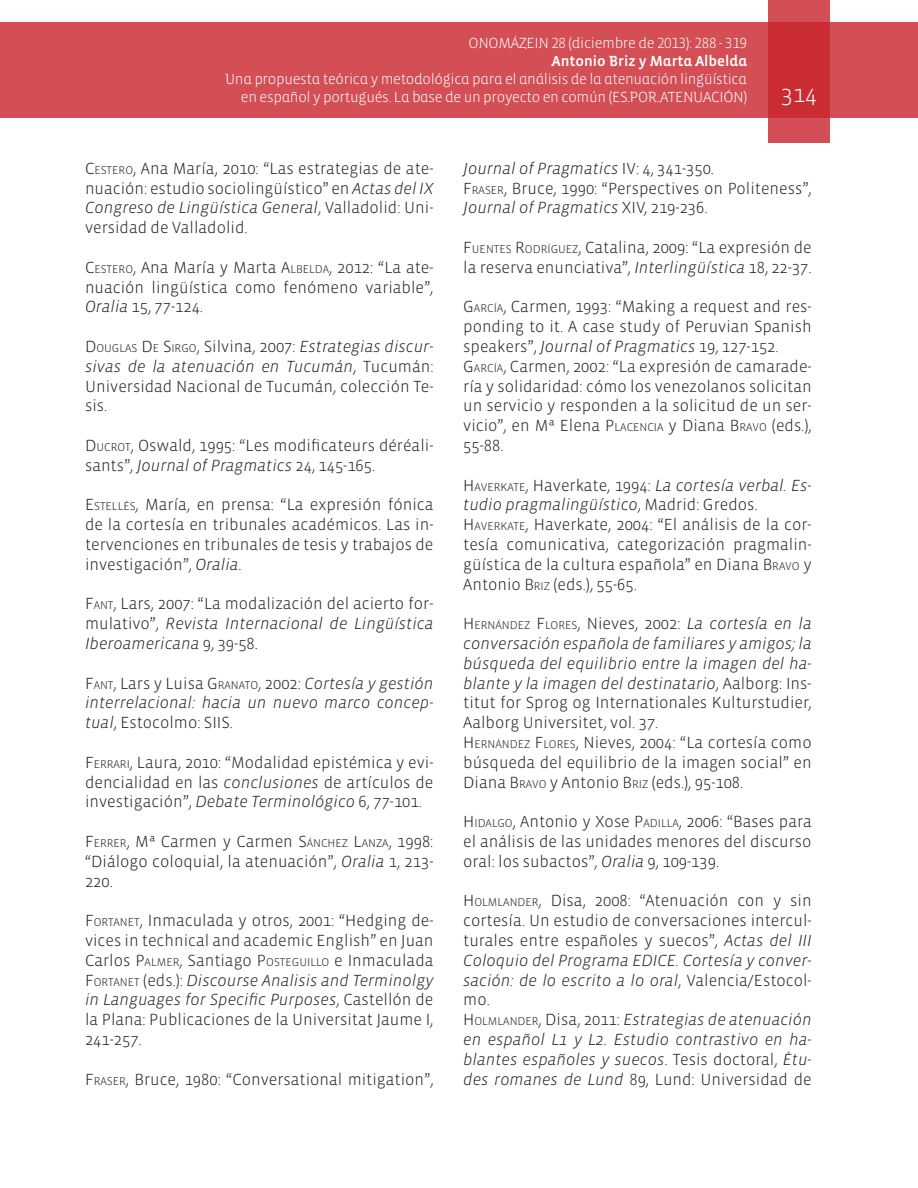
<style>
.page{position:relative;width:918px;height:1188px;background:#fff}
.page>*{position:absolute;margin:0;border:0;box-sizing:border-box;transform-origin:0 0}
.t1{font:300 24px "Vista Sans";color:#fff}
.t2{font:300 16.5px/19.8px "Vista Sans";color:#231f20;text-align:justify}
.t3{font:italic 300 16.5px/19.8px "Vista Sans";color:#231f20;text-align:justify}
.t4{font:300 15px/18px "Vista Sans Alt";letter-spacing:-.02em;color:#fff;text-align:right}
.t5{font:15px "Vista Sans Alt Med";color:#fff}
.s1{font-style:inherit}
.s2{font-size:11.55px}
.s3{font-style:italic}
.s4{font-style:normal}
.s5{font-style:normal;font-size:11.55px}
</style>
<div class="page">
<div style="left:0;top:23px;width:918px;height:95px;background:#d34f55"></div>
<svg style="left:768px;top:0;width:62px;height:143px;background:#cc373e"></svg>
<p class="t4" style="left:469px;top:35px;width:280px">ONOMÁZEIN 28 (diciembre de 2013): 288 - 319</p>
<p class="t5" style="left:552px;top:54px;width:197px">Antonio Briz y Marta Albelda</p>
<p class="t4" style="left:225px;top:71px;width:524px">Una propuesta teórica y metodológica para el análisis de la atenuación lingüística en español y portugués. La base de un proyecto en común (ES.POR.ATENUACIÓN)</p>
<h1 class="t1" style="left:781px;top:82px;width:37px">314</h1>
<p class="t2" style="left:85px;top:159px;width:350px"><span class="s1">C</span><span class="s2">ESTERO</span>, Ana María, 2010: “Las estrategias de ate&shy;nuación: estudio sociolingüístico” en <span class="s3">Actas del IX Congreso de Lingüística General</span>, Valladolid: Uni&shy;versidad de Valladolid.</p>
<p class="t2" style="left:85px;top:258px;width:350px"><span class="s1">C</span><span class="s2">ESTERO</span>, Ana María y Marta <span class="s1">A</span><span class="s2">LBELDA</span>, 2012: “La ate&shy;nuación lingüística como fenómeno variable”, <span class="s3">Oralia</span> 15, 77-124.</p>
<p class="t2" style="left:85px;top:337px;width:350px"><span class="s1">D</span> <span class="s2">OUG LAS</span> <span class="s1">D</span> <span class="s2">E</span> <span class="s1">S</span> <span class="s2">IRG O</span>, Silvina, 2007: <span class="s3">Estrategias discur&shy;sivas de la atenuación en Tucumán</span>, Tucumán:<br>Universidad Nacional de Tucumán, colección Te&shy;sis.</p>
<p class="t2" style="left:85px;top:436px;width:350px"><span class="s1">D</span> <span class="s2">UCROT</span>, Oswald, 1995: “Les modificateurs déréali&shy;sants”, <span class="s3">Journal of Pragmatics</span> 24, 145-165.</p>
<p class="t2" style="left:85px;top:495px;width:350px"><span class="s1">E</span><span class="s2">STELLÉS</span>, María, en prensa: “La expresión fónica de la cortesía en tribunales académicos. Las in&shy;tervenciones en tribunales de tesis y trabajos de investigación”, <span class="s3">Oralia</span>.</p>
<p class="t2" style="left:85px;top:594px;width:350px"><span class="s1">F</span><span class="s2">ANT</span>, Lars, 2007: “La modalización del acierto for&shy;mulativo”, <span class="s3">Revista Internacional de Lingüística Iberoamericana</span> 9, 39-58.</p>
<p class="t3" style="left:85px;top:674px;width:350px"><span class="s4">F</span><span class="s5">ANT</span><span class="s4">, Lars y Luisa</span> <span class="s4">G</span><span class="s5">RANATO</span><span class="s4">, 2002:</span> Cortesía y gestión interrelacional: hacia un nuevo marco concep&shy;tual<span class="s4">, Estocolmo: SIIS.</span></p>
<p class="t2" style="left:85px;top:753px;width:350px"><span class="s1">F</span><span class="s2">ERRARI</span>, Laura, 2010: “Modalidad epistémica y evi&shy;dencialidad en las <span class="s3">conclusiones</span> de artículos de investigación”, <span class="s3">Debate Terminológico</span> 6, 77-101.</p>
<p class="t2" style="left:85px;top:832px;width:350px"><span class="s1">F</span><span class="s2">ERRER</span>, Mª Carmen y Carmen <span class="s1">S</span><span class="s2">ÁNCHEZ</span> <span class="s1">L</span><span class="s2">ANZA</span>, 1998: “Diálogo coloquial, la atenuación”, <span class="s3">Oralia</span> 1, 213- 220.</p>
<p class="t2" style="left:85px;top:911px;width:350px"><span class="s1">F</span><span class="s2">ORTANET</span>, Inmaculada y otros, 2001: “Hedging de&shy;vices in technical and academic English” en Juan Carlos <span class="s1">P</span><span class="s2">ALMER</span>, Santiago <span class="s1">P</span><span class="s2">OSTEG UILLO</span> e Inmaculada <span class="s1">F</span><span class="s2">ORTANET</span> (eds.): <span class="s3">Discourse Analisis and Terminolgy in Languages for Specific Purposes</span>, Castellón de la Plana: Publicaciones de la Universitat Jaume I, 241-257.</p>
<p class="t2" style="left:85px;top:1070px;width:350px"><span class="s1">F</span><span class="s2">RASER</span>, Bruce, 1980: “Conversational mitigation”,</p>
<p class="t3" style="left:463px;top:159px;width:252px">Journal of Pragmatics <span class="s4">IV: 4, 341-350.</span></p>
<p class="t2" style="left:463px;top:179px;width:350px"><span class="s1">F</span><span class="s2">RASER</span>, Bruce, 1990: “Perspectives on Politeness”,<br><span class="s3">Journal of Pragmatics</span> XIV, 219-236.</p>
<p class="t2" style="left:463px;top:238px;width:350px"><span class="s1">F</span><span class="s2">UENTES</span> <span class="s1">R</span><span class="s2">ODRÍG UEZ</span>, Catalina, 2009: “La expresión de la reserva enunciativa”, <span class="s3">Interlingüística</span> 18, 22-37.</p>
<p class="t2" style="left:463px;top:297px;width:350px"><span class="s1">G</span><span class="s2">ARCÍA</span>, Carmen, 1993: “Making a request and res&shy;ponding to it. A case study of Peruvian Spanish speakers”, <span class="s3">Journal of Pragmatics</span> 19, 127-152.</p>
<p class="t2" style="left:463px;top:357px;width:350px"><span class="s1">G</span><span class="s2">ARCÍA</span>, Carmen, 2002: “La expresión de camarade&shy;ría y solidaridad: cómo los venezolanos solicitan un servicio y responden a la solicitud de un ser&shy;vicio”, en Mª Elena <span class="s1">P</span><span class="s2">LACENCIA</span> y Diana <span class="s1">B</span> <span class="s2">RAVO</span> (eds.), 55-88.</p>
<p class="t3" style="left:463px;top:476px;width:350px"><span class="s4">H</span> <span class="s5">AVERKATE</span><span class="s4">, Haverkate, 1994:</span> La cortesía verbal. Es&shy;tudio pragmalingüístico<span class="s4">, Madrid: Gredos.</span></p>
<p class="t2" style="left:463px;top:515px;width:350px"><span class="s1">H</span> <span class="s2">AVERKATE</span>, Haverkate, 2004: “El análisis de la cor&shy;tesía comunicativa, categorización pragmalin&shy;güística de la cultura española” en Diana <span class="s1">B</span> <span class="s2">RAVO</span> y Antonio <span class="s1">B</span> <span class="s2">RIZ</span> (eds.), 55-65.</p>
<p class="t3" style="left:463px;top:614px;width:350px"><span class="s4">H</span> <span class="s5">ERNÁNDEZ</span> <span class="s4">F</span><span class="s5">LORES</span><span class="s4">, Nieves, 2002:</span> La cortesía en la conversación española de familiares y amigos; la búsqueda del equilibrio entre la imagen del ha&shy;blante y la imagen del destinatario<span class="s4">, Aalborg: Ins&shy;titut for Sprog og Internationales Kulturstudier, Aalborg Universitet, vol. 37.</span></p>
<p class="t2" style="left:463px;top:733px;width:350px"><span class="s1">H</span> <span class="s2">ERNÁNDEZ</span> <span class="s1">F</span><span class="s2">LORES</span>, Nieves, 2004: “La cortesía como búsqueda del equilibrio de la imagen social” en Diana <span class="s1">B</span> <span class="s2">RAVO</span> y Antonio <span class="s1">B</span> <span class="s2">RIZ</span> (eds.), 95-108.</p>
<p class="t2" style="left:463px;top:812px;width:350px"><span class="s1">H</span> <span class="s2">IDALG O</span>, Antonio y Xose <span class="s1">P</span><span class="s2">ADILLA</span>, 2006: “Bases para el análisis de las unidades menores del discurso oral: los subactos”, <span class="s3">Oralia</span> 9, 109-139.</p>
<p class="t2" style="left:463px;top:891px;width:350px"><span class="s1">H</span> <span class="s2">OLMLANDER</span>, Disa, 2008: “Atenuación con y sin cortesía. Un estudio de conversaciones intercul&shy;turales entre españoles y suecos”, <span class="s3">Actas del III Coloquio del Programa EDICE. Cortesía y conver&shy;sación: de lo escrito a lo oral</span>, Valencia/Estocol&shy;mo.</p>
<p class="t3" style="left:463px;top:1010px;width:350px"><span class="s4">H</span> <span class="s5">OLMLANDER</span><span class="s4">, Disa, 2011:</span> Estrategias de atenuación en español L1 y L2. Estudio contrastivo en ha&shy;blantes españoles y suecos<span class="s4">. Tesis doctoral,</span> Étu&shy;des romanes de Lund <span class="s4">89, Lund: Universidad de</span></p>
</div>
